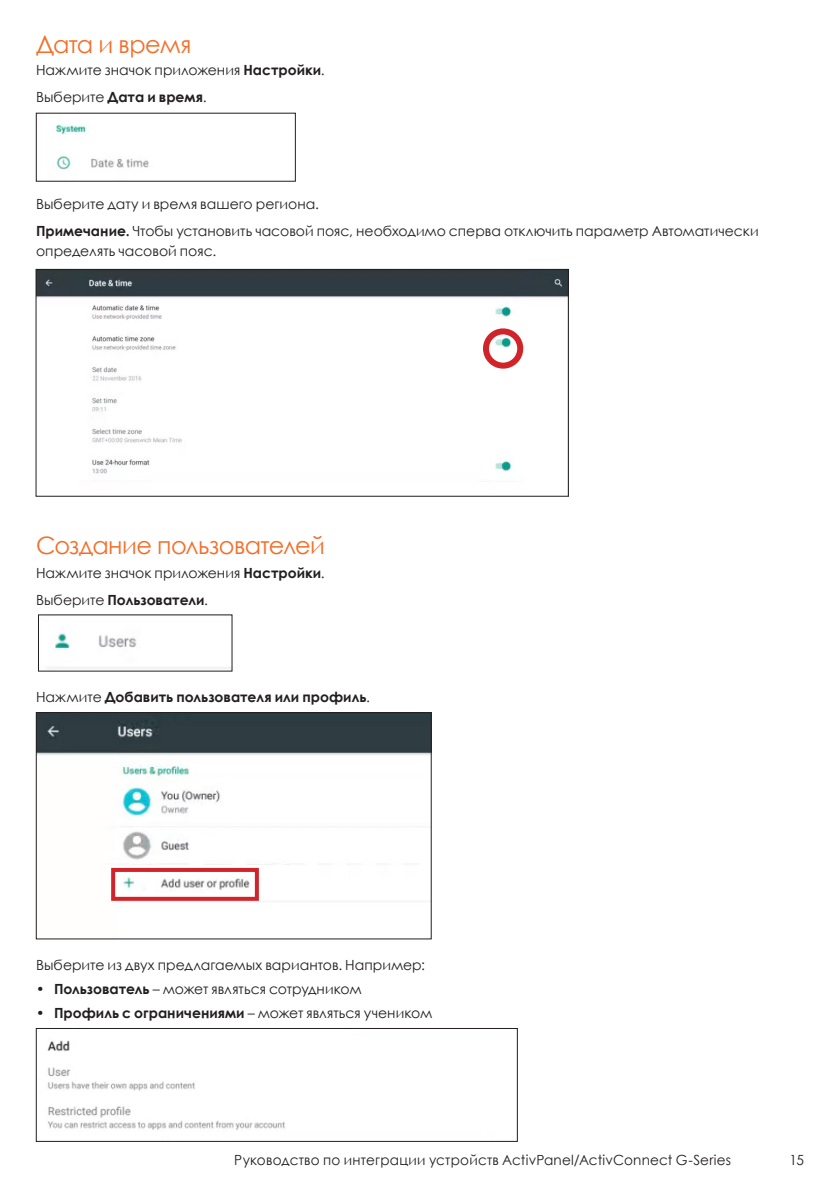
<style>
.page{position:relative;width:840px;height:1191px;background:#fff}
.page>*{position:absolute;margin:0;border:0;box-sizing:border-box;transform-origin:0 0}
.Subhead{font:24px "Century Gothic";letter-spacing:-.025em;color:#f36e28}
.Body_Copy{font:14px/20px "Century Gothic";color:#231f20}
.Body_Copy-2{font:700 14px "Century Gothic";letter-spacing:-.005em;color:#231f20}
.s1{font-weight:700}
.s2{font-weight:400}
</style>
<div class="page">
<img style="left:55px;top:124px;width:94px;height:46px">
<img style="left:38px;top:271px;width:528px;height:203px">
<div style="left:36px;top:269px;width:532px;height:227px;border:1px solid #231f20"></div>
<div style="left:482px;top:328px;width:41px;height:41px;border:6px solid #d1232a;border-radius:50%"></div>
<img style="left:47px;top:632px;width:183px;height:37px">
<img style="left:38px;top:714px;width:391px;height:188px">
<div style="left:36px;top:712px;width:395px;height:227px;border:1px solid #231f20"></div>
<div style="left:111px;top:868px;width:148px;height:32px;border:4px solid #d1232a"></div>
<img style="left:47px;top:1040px;width:238px;height:90px">
<div style="left:36px;top:1028px;width:481px;height:113px;border:1px solid #231f20"></div>
<p class="Subhead" style="left:36px;top:27px;width:157px">Дата и время</p>
<p class="Body_Copy" style="left:36px;top:59px;width:290px">Нажмите значок приложения <span class="s1">Настройки</span>.</p>
<p class="Body_Copy-2" style="left:36px;top:86px;width:172px"><span class="s2">Выберите</span> Дата и время<span class="s2">.</span></p>
<p class="Body_Copy" style="left:36px;top:194px;width:284px">Выберите дату и время вашего региона.</p>
<p class="Body_Copy" style="left:36px;top:221px;width:723px"><span class="s1">Примечание.</span> Чтобы установить часовой пояс, необходимо сперва отключить параметр Автоматически определять часовой пояс.</p>
<p class="Subhead" style="left:36px;top:529px;width:290px">Создание пользователей</p>
<p class="Body_Copy" style="left:36px;top:562px;width:290px">Нажмите значок приложения <span class="s1">Настройки</span>.</p>
<p class="Body_Copy-2" style="left:36px;top:589px;width:173px"><span class="s2">Выберите</span> Пользователи<span class="s2">.</span></p>
<p class="Body_Copy-2" style="left:36px;top:686px;width:335px"><span class="s2">Нажмите</span> Добавить пользователя или профиль<span class="s2">.</span></p>
<p class="Body_Copy" style="left:36px;top:954px;width:390px">Выберите из двух предлагаемых вариантов. Например:</p>
<p class="Body_Copy" style="left:36px;top:978px;width:327px">• <span class="s1">Пользователь</span> – может являться сотрудником</p>
<p class="Body_Copy" style="left:36px;top:1003px;width:397px">• <span class="s1">Профиль с ограничениями</span> – может являться учеником</p>
<p class="Body_Copy" style="left:234px;top:1150px;width:498px">Руководство по интеграции устройств ActivPanel/ActivConnect G-Series</p>
<p class="Body_Copy" style="left:789px;top:1150px;width:16px">15</p>
</div>
